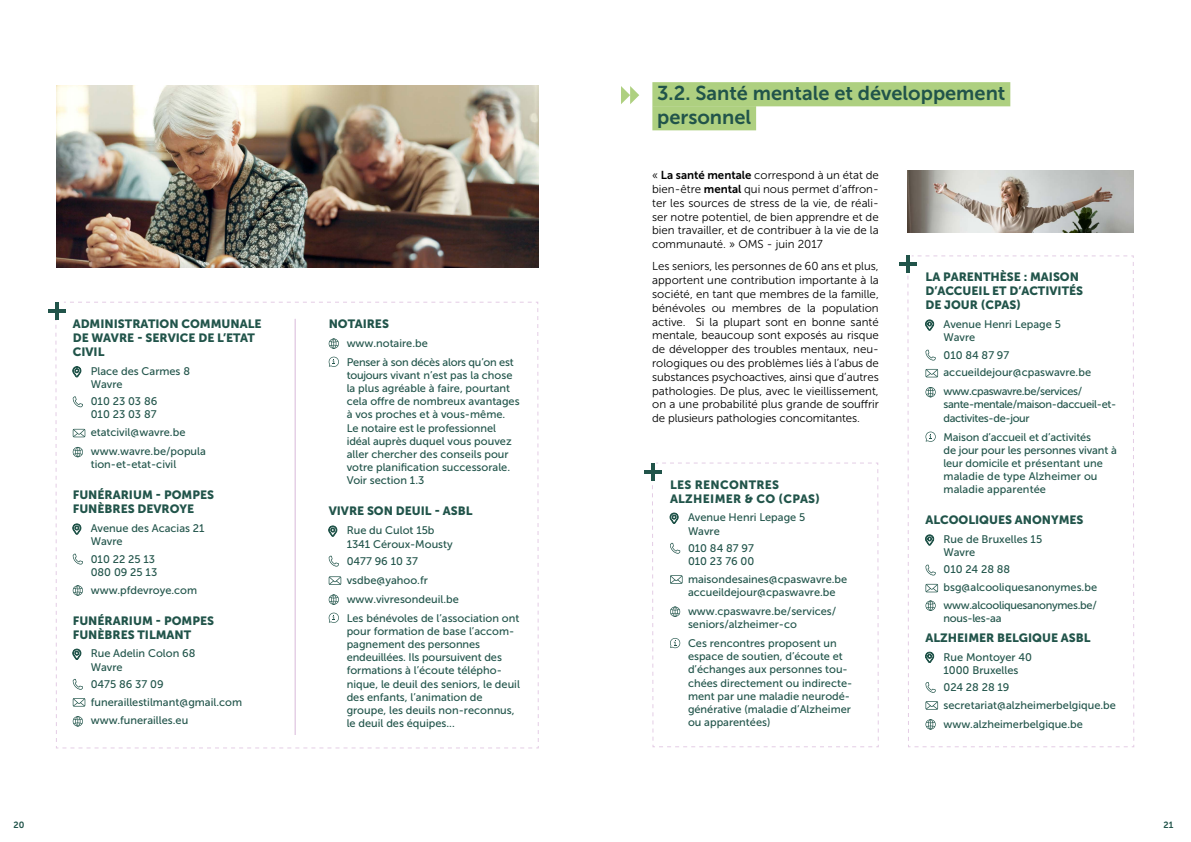
<style>
.page{position:relative;width:1191px;height:842px;background:#fff}
.page>*{position:absolute;margin:0;border:0;box-sizing:border-box;transform-origin:0 0}
.t1{font:20px/24px "Museo Sans 700";color:#21544a}
.t2{font:12px/14px "Museo Sans 900";color:#21544a}
.t3{font:12px/14px "Museo Sans 900";letter-spacing:.025em;color:#21544a}
.t4{font:11.5px/13.8px "Museo Sans 300";color:#000;text-align:justify}
.t5{font:11px/13.2px "Museo Sans 500";color:#21544a}
.t6{font:11px/13.2px "Museo Sans 500";letter-spacing:-.035em;color:#21544a}
.t7{font:11px/18.9px "Museo Sans 500";letter-spacing:-.02em;color:#21544a}
.t8{font:11px "Museo Sans 500";letter-spacing:-.025em;color:#21544a}
.t9{font:9px "Museo Sans 700";color:#21544a}
.s1{font-family:"Museo Sans 700"}
</style>
<div class="page">
<img style="left:57px;top:85px;width:482px;height:182px">
<hr style="left:48px;top:309px;width:18px;height:4px;background:#21544a">
<svg style="left:55px;top:302px;width:484px;height:446px"></svg>
<div style="left:652px;top:82px;width:358px;height:24px;background:#aed080"></div>
<div style="left:652px;top:106px;width:104px;height:24px;background:#aed080"></div>
<svg style="left:621px;top:86px;width:18px;height:18px"></svg>
<hr style="left:644px;top:470px;width:18px;height:4px;background:#21544a">
<hr style="left:906px;top:255px;width:4px;height:18px;background:#21544a">
<hr style="left:899px;top:262px;width:18px;height:4px;background:#21544a">
<svg style="left:651px;top:462px;width:228px;height:285px"></svg>
<svg style="left:907px;top:255px;width:227px;height:492px"></svg>
<img style="left:907px;top:170px;width:226px;height:63px">
<hr style="left:295px;top:319px;width:1px;height:416px;background:#e4cde5">
<p class="t2" style="left:73px;top:317px;width:190px">ADMINISTRATION COMMUNALE<br>DE WAVRE - SERVICE DE L’ETAT<br>CIVIL</p>
<p class="t5" style="left:91px;top:365px;width:101px">Place des Carmes 8<br>Wavre</p>
<p class="t5" style="left:91px;top:395px;width:68px">010 23 03 86<br>010 23 03 87</p>
<p class="t5" style="left:91px;top:423px;width:117px;line-height:18.9px">etatcivil@wavre.be www.wavre.be/popula</p>
<p class="t5" style="left:91px;top:458px;width:87px">tion-et-etat-civil</p>
<p class="t2" style="left:73px;top:488px;width:143px">FUNÉRARIUM - POMPES<br>FUNÈBRES DEVROYE</p>
<p class="t5" style="left:91px;top:522px;width:115px">Avenue des Acacias 21<br>Wavre</p>
<p class="t5" style="left:91px;top:552px;width:68px">010 22 25 13<br>080 09 25 13</p>
<p class="t5" style="left:91px;top:583px;width:108px">www.pfdevroye.com</p>
<p class="t2" style="left:73px;top:613px;width:143px">FUNÉRARIUM - POMPES<br>FUNÈBRES TILMANT</p>
<p class="t5" style="left:91px;top:647px;width:106px">Rue Adelin Colon 68<br>Wavre</p>
<p class="t5" style="left:91px;top:675px;width:153px;line-height:17.9px">0475 86 37 09 funeraillestilmant@gmail.com</p>
<p class="t5" style="left:91px;top:714px;width:99px">www.funerailles.eu</p>
<p class="t2" style="left:329px;top:317px;width:62px">NOTAIRES</p>
<p class="t7" style="left:347px;top:334px;width:168px">www.notaire.be<br>Penser à son décès alors qu’on est</p>
<p class="t5" style="left:347px;top:368px;width:174px">toujours vivant n’est pas la chose la plus agréable à faire, pourtant cela offre de nombreux avantages à vos proches et à vous-même.<br>Le notaire est le professionnel idéal auprès duquel vous pouvez aller chercher des conseils pour votre planification successorale.<br>Voir section 1.3</p>
<p class="t2" style="left:329px;top:504px;width:145px">VIVRE SON DEUIL - ASBL</p>
<p class="t5" style="left:347px;top:524px;width:108px">Rue du Culot 15b<br>1341 Céroux-Mousty</p>
<p class="t5" style="left:347px;top:551px;width:174px;line-height:19px">0477 96 10 37<br>vsdbe@yahoo.fr www.vivresondeuil.be<br>Les bénévoles de l’association ont</p>
<p class="t5" style="left:347px;top:624px;width:175px">pour formation de base l’accom&shy;pagnement des personnes endeuillées. Ils poursuivent des formations à l’écoute télépho&shy;nique, le deuil des seniors, le deuil des enfants, l’animation de groupe, les deuils non-reconnus, le deuil des équipes...</p>
<h1 class="t1" style="left:657px;top:81px;width:350px">3.2. Santé mentale et développement personnel</h1>
<p class="t4" style="left:652px;top:168px;width:228px">« <span class="s1">La santé mentale</span> correspond à un état de bien-être <span class="s1">mental</span> qui nous permet d’affron&shy;ter les sources de stress de la vie, de réali&shy;ser notre potentiel, de bien apprendre et de bien travailler, et de contribuer à la vie de la communauté. » OMS - juin 2017</p>
<p class="t4" style="left:652px;top:260px;width:228px">Les seniors, les personnes de 60 ans et plus, apportent une contribution importante à la société, en tant que membres de la famille, bénévoles ou membres de la population active. Si la plupart sont en bonne santé mentale, beaucoup sont exposés au risque de développer des troubles mentaux, neu&shy;rologiques ou des problèmes liés à l’abus de substances psychoactives, ainsi que d’autres pathologies. De plus, avec le vieillissement, on a une probabilité plus grande de souffrir de plusieurs pathologies concomitantes.</p>
<p class="t3" style="left:670px;top:477px;width:152px">LES RENCONTRES<br>ALZHEIMER &amp; CO (CPAS)</p>
<p class="t5" style="left:688px;top:511px;width:119px">Avenue Henri Lepage 5<br>Wavre</p>
<p class="t5" style="left:688px;top:541px;width:68px">010 84 87 97<br>010 23 76 00</p>
<p class="t5" style="left:688px;top:572px;width:161px">maisondesaines@cpaswavre.be accueildejour@cpaswavre.be</p>
<p class="t5" style="left:688px;top:604px;width:150px">www.cpaswavre.be/services/ seniors/alzheimer-co</p>
<p class="t5" style="left:688px;top:636px;width:166px">Ces rencontres proposent un espace de soutien, d’écoute et d’échanges aux personnes tou&shy;chées directement ou indirecte&shy;ment par une maladie neurodé&shy;générative (maladie d’Alzheimer ou apparentées)</p>
<p class="t2" style="left:925px;top:270px;width:159px">LA PARENTHÈSE : MAISON<br>D’ACCUEIL ET D’ACTIVITÉS<br>DE JOUR (CPAS)</p>
<p class="t5" style="left:943px;top:318px;width:119px">Avenue Henri Lepage 5<br>Wavre</p>
<p class="t5" style="left:943px;top:346px;width:149px;line-height:17.9px">010 84 87 97 accueildejour@cpaswavre.be</p>
<p class="t6" style="left:943px;top:385px;width:174px">www.cpaswavre.be/services/ sante-mentale/maison-daccueil-et&shy;dactivites-de-jour</p>
<p class="t5" style="left:943px;top:430px;width:175px">Maison d’accueil et d’activités<br>de jour pour les personnes vivant à leur domicile et présentant une maladie de type Alzheimer ou maladie apparentée</p>
<p class="t2" style="left:925px;top:513px;width:160px">ALCOOLIQUES ANONYMES</p>
<p class="t5" style="left:943px;top:533px;width:100px">Rue de Bruxelles 15<br>Wavre</p>
<p class="t5" style="left:943px;top:561px;width:155px;line-height:17.7px">010 24 28 88 bsg@alcooliquesanonymes.be www.alcooliquesanonymes.be/</p>
<p class="t8" style="left:943px;top:612px;width:60px">nous-les-aa</p>
<p class="t2" style="left:925px;top:630px;width:166px">ALZHEIMER BELGIQUE ASBL</p>
<p class="t5" style="left:943px;top:650px;width:90px">Rue Montoyer 40<br>1000 Bruxelles</p>
<p class="t5" style="left:943px;top:678px;width:174px;line-height:17.9px">024 28 28 19 secretariat@alzheimerbelgique.be</p>
<p class="t5" style="left:943px;top:717px;width:141px">www.alzheimerbelgique.be</p>
<p class="t9" style="left:13px;top:819px;width:12px">20</p>
<p class="t9" style="left:1163px;top:819px;width:11px">21</p>
</div>
